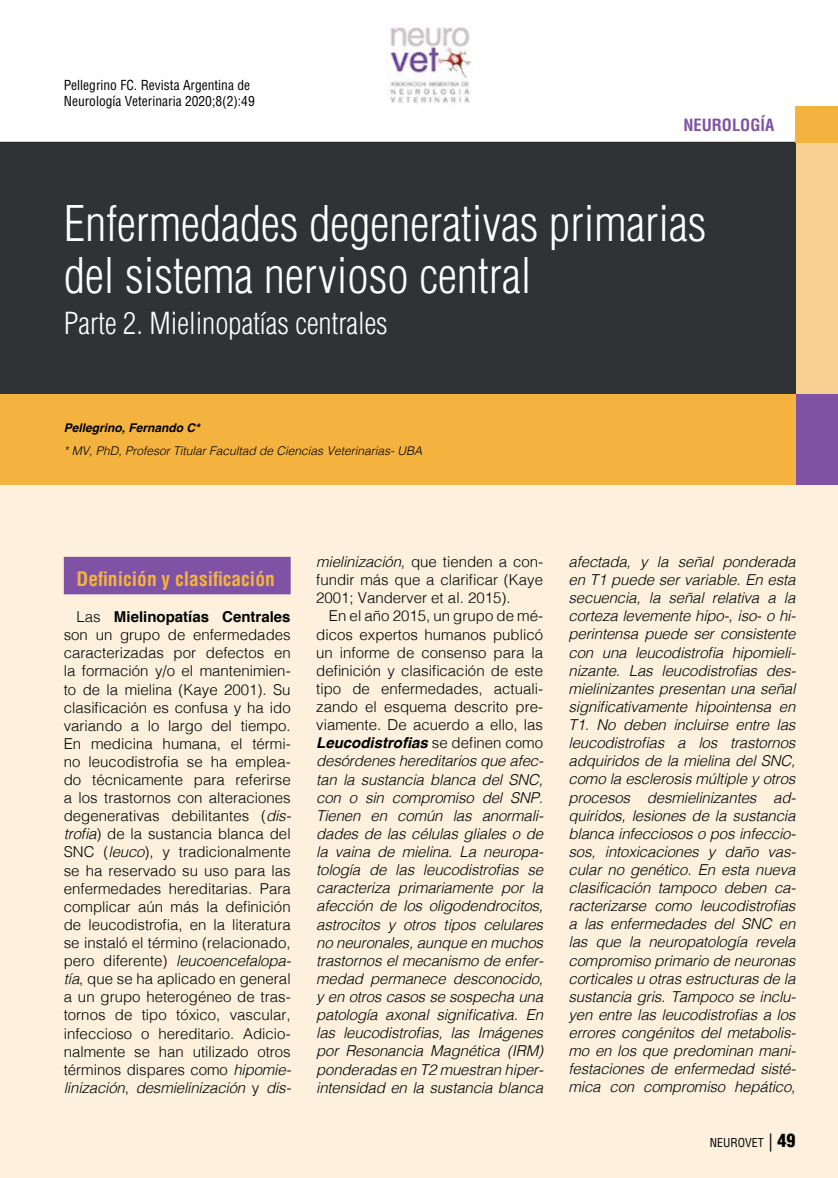
<style>
.page{position:relative;width:838px;height:1178px;background:#fff}
.page>*{position:absolute;margin:0;border:0;box-sizing:border-box;transform-origin:0 0}
.t1{font:300 condensed 48px/51.6px "Helvetica";color:#fff}
.t2{font:300 condensed 29.7px "Helvetica";color:#fff}
.t3{font:700 condensed 19.5px "Helvetica";color:#f4b33f}
.t4{font:700 condensed 16.5px "Helvetica";color:#7f52a5}
.t5{font:italic 300 15px/18.1px "Helvetica";letter-spacing:-.01em;color:#000;text-align:justify}
.t6{font:300 15px/18.1px "Helvetica";color:#000;text-align:justify}
.t7{font:condensed 13.5px/16.2px "Helvetica";color:#000}
.t8{font:italic 300 12px "Helvetica";color:#000}
.t9{font:italic 700 12px "Helvetica";color:#000}
.t10{font:condensed 12px "Helvetica";color:#000}
.s1{font-weight:700}
.s2{font-style:italic}
.s3{font-style:normal}
.s4{font-size:18px}
.s5{font-weight:900;font-size:18px}
</style>
<div class="page">
<div style="left:0;top:142px;width:838px;height:1036px;background:#fdf0dd"></div>
<img style="left:387px;top:27px;width:85px;height:78px">
<hr style="left:0;top:142px;width:838px;height:1px;background:#000">
<div style="left:795px;top:143px;width:43px;height:251px;background:#f9cf92"></div>
<div style="left:795px;top:394px;width:43px;height:90px;background:#7f52a5"></div>
<div style="left:795px;top:106px;width:43px;height:37px;background:#f4b33f"></div>
<div style="left:0;top:143px;width:795px;height:251px;background:#2f3336"></div>
<div style="left:0;top:394px;width:795px;height:90px;background:#f4b33f"></div>
<div style="left:64px;top:557px;width:227px;height:37px;background:#7f52a5"></div>
<p class="t7" style="left:64px;top:77px;width:192px">Pellegrino FC. Revista Argentina de<br>Neurología Veterinaria 2020;8(2):49</p>
<p class="t4" style="left:683px;top:115px;width:92px">NEUROLOGÍA</p>
<h1 class="t1" style="left:64px;top:198px;width:644px">Enfermedades degenerativas primarias del sistema nervioso central</h1>
<h2 class="t2" style="left:64px;top:305px;width:325px">Parte 2. Mielinopatías centrales</h2>
<p class="t9" style="left:64px;top:418px;width:138px">Pellegrino, Fernando C*</p>
<p class="t8" style="left:64px;top:441px;width:360px">* MV, PhD, Profesor Titular Facultad de Ciencias Veterinarias- UBA</p>
<h3 class="t3" style="left:77px;top:566px;width:200px">Definición y clasificación</h3>
<p class="t6" style="left:64px;top:607px;width:229px;text-indent:13px">Las <span class="s1">Mielinopatías Centrales </span>son un grupo de enfermedades caracterizadas por defectos en la formación y/o el mantenimien&shy;to de la mielina (Kaye 2001). Su clasificación es confusa y ha ido variando a lo largo del tiempo.<br>En medicina humana, el térmi&shy;no leucodistrofia se ha emplea&shy;do técnicamente para referirse a los trastornos con alteraciones degenerativas debilitantes (<span class="s2">dis&shy;trofia</span>) de la sustancia blanca del SNC (<span class="s2">leuco</span>), y tradicionalmente se ha reservado su uso para las enfermedades hereditarias. Para complicar aún más la definición de leucodistrofia, en la literatura se instaló el término (relacionado, pero diferente) <span class="s2">leucoencefalopa&shy;tía</span>, que se ha aplicado en general a un grupo heterogéneo de tras&shy;tornos de tipo tóxico, vascular, infeccioso o hereditario. Adicio&shy;nalmente se han utilizado otros términos dispares como <span class="s2">hipomie&shy;linización</span>, <span class="s2">desmielinización</span> y <span class="s2">dis-</span></p>
<p class="t6" style="left:316px;top:552px;width:228px"><span class="s2">mielinización</span>, que tienden a con&shy;fundir más que a clarificar (Kaye 2001; Vanderver et al. 2015).</p>
<p class="t5" style="left:316px;top:606px;width:229px;text-indent:13px"><span class="s3">En el año 2015, un grupo de mé&shy;dicos expertos humanos publicó un informe de consenso para la definición y clasificación de este tipo de enfermedades, actuali&shy;zando el esquema descrito pre&shy;viamente. De acuerdo a ello, las </span><span class="s1">Leucodistrofias</span> <span class="s3">se definen como </span>desórdenes hereditarios que afec&shy;tan la sustancia blanca del SNC, con o sin compromiso del SNP.<br>Tienen en común las anormali&shy;dades de las células gliales o de la vaina de mielina. La neuropa&shy;tología de las leucodistrofias se caracteriza primariamente por la afección de los oligodendrocitos, astrocitos y otros tipos celulares no neuronales, aunque en muchos trastornos el mecanismo de enfer&shy;medad permanece desconocido, y en otros casos se sospecha una patología axonal significativa. En las leucodistrofias, las Imágenes por Resonancia Magnética (IRM) ponderadas en T2 muestran hiper&shy;intensidad en la sustancia blanca</p>
<p class="t5" style="left:568px;top:552px;width:229px">afectada, y la señal ponderada en T1 puede ser variable. En esta secuencia, la señal relativa a la corteza levemente hipo-, iso- o hi&shy;perintensa puede ser consistente con una leucodistrofia hipomieli&shy;nizante. Las leucodistrofias des&shy;mielinizantes presentan una señal significativamente hipointensa en T1. No deben incluirse entre las leucodistrofias a los trastornos adquiridos de la mielina del SNC, como la esclerosis múltiple y otros procesos desmielinizantes ad&shy;quiridos, lesiones de la sustancia blanca infecciosos o pos infeccio&shy;sos, intoxicaciones y daño vas&shy;cular no genético. En esta nueva clasificación tampoco deben ca&shy;racterizarse como leucodistrofias a las enfermedades del SNC en las que la neuropatología revela compromiso primario de neuronas corticales u otras estructuras de la sustancia gris. Tampoco se inclu&shy;yen entre las leucodistrofias a los errores congénitos del metabolis&shy;mo en los que predominan mani&shy;festaciones de enfermedad sisté&shy;mica con compromiso hepático,</p>
<p class="t10" style="left:710px;top:1135px;width:87px">NEUROVET <span class="s4">|</span> <span class="s5">49</span></p>
</div>
